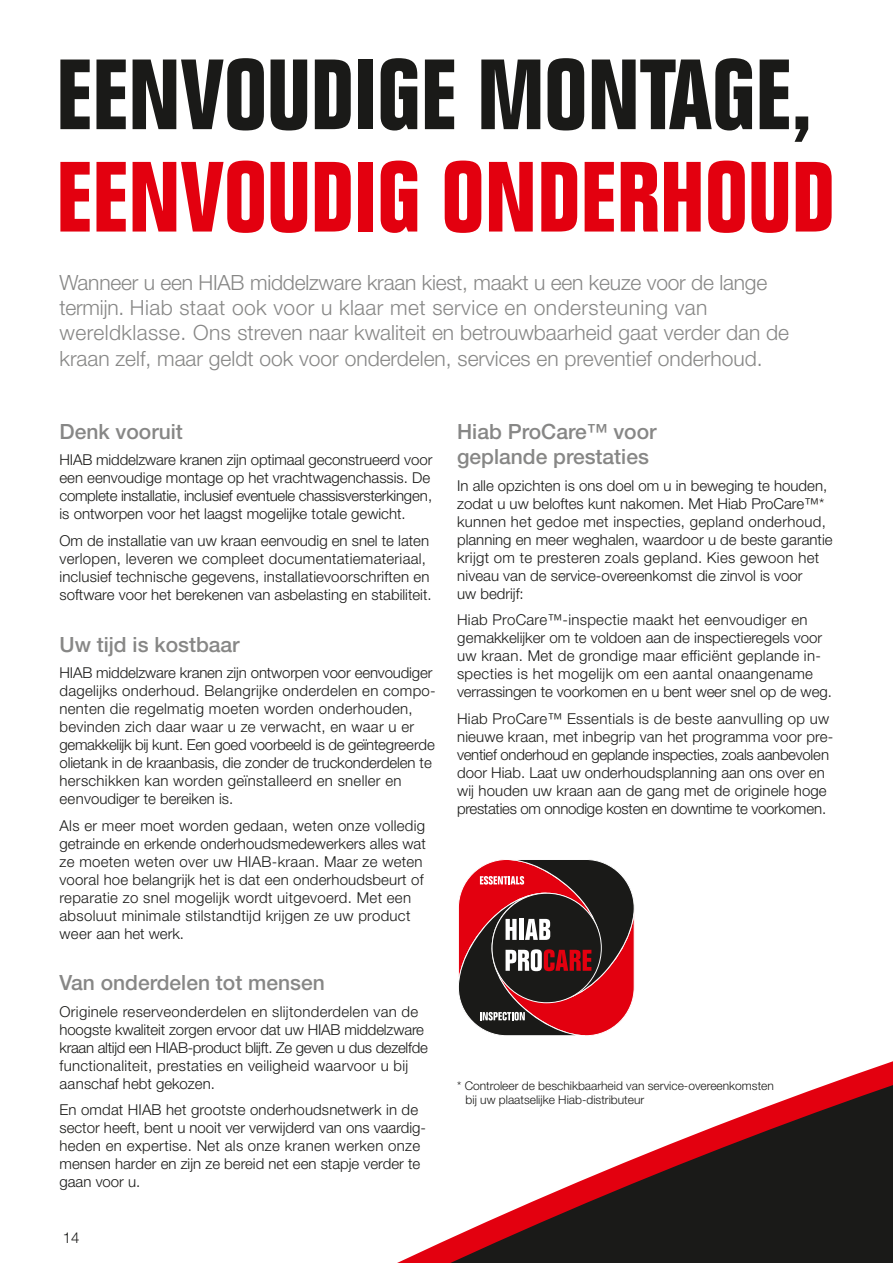
<style>
.page{position:relative;width:893px;height:1263px;background:#fff}
.page>*{position:absolute;margin:0;border:0;box-sizing:border-box;transform-origin:0 0}
.t1{font:700 condensed 97.5px "Folio Std";color:#1a1a18}
.t2{font:700 condensed 97.5px "Folio Std";color:#e3000f}
.t3{font:300 21px/25.2px "Helvetica Neue LT Pro";color:#878786}
.t4{font:500 21px/25.2px "Helvetica Neue LT Pro";color:#878786}
.t5{font:300 15px/18px "Helvetica Neue LT Std";color:#1a1a18}
.t6{font:300 15px/18px "Helvetica Neue LT Pro";color:#1a1a18}
.t7{font:300 15px/18px "Helvetica Neue LT Pro";letter-spacing:.02em;color:#1a1a18}
.t8{font:300 15px/18px "Helvetica Neue LT Std";letter-spacing:.02em;color:#1a1a18}
.t9{font:300 12px/14.4px "Helvetica Neue LT Pro";color:#1a1a18}
</style>
<div class="page">
<svg style="left:397px;top:859px;width:496px;height:404px"></svg>
<h1 class="t1" style="left:56px;top:41px;width:758px">EENVOUDIGE MONTAGE,</h1>
<h1 class="t2" style="left:56px;top:143px;width:780px">EENVOUDIG ONDERHOUD</h1>
<p class="t3" style="left:60px;top:269px;width:731px">Wanneer u een HIAB middelzware kraan kiest, maakt u een keuze voor de lange termijn. Hiab staat ook voor u klaar met service en ondersteuning van wereldklasse. Ons streven naar kwaliteit en betrouwbaarheid gaat verder dan de kraan zelf, maar geldt ook voor onderdelen, services en preventief onderhoud.</p>
<h2 class="t4" style="left:60px;top:419px;width:125px">Denk vooruit</h2>
<p class="t5" style="left:60px;top:451px;width:374px">HIAB middelzware kranen zijn optimaal geconstrueerd voor een eenvoudige montage op het vrachtwagenchassis. De complete installatie, inclusief eventuele chassisversterkingen, is ontworpen voor het laagst mogelijke totale gewicht.</p>
<p class="t5" style="left:60px;top:531px;width:374px">Om de installatie van uw kraan eenvoudig en snel te laten verlopen, leveren we compleet documentatiemateriaal, inclusief technische gegevens, installatievoorschriften en software voor het berekenen van asbelasting en stabiliteit.</p>
<h2 class="t4" style="left:60px;top:631px;width:182px">Uw tijd is kostbaar</h2>
<p class="t6" style="left:60px;top:663px;width:378px">HIAB middelzware kranen zijn ontworpen voor eenvoudiger dagelijks onderhoud. Belangrijke onderdelen en compo&shy;nenten die regelmatig moeten worden onderhouden, bevinden zich daar waar u ze verwacht, en waar u er gemakkelijk bij kunt. Een goed voorbeeld is de geïntegreerde olietank in de kraanbasis, die zonder de truckonderdelen te herschikken kan worden geïnstalleerd en sneller en eenvoudiger te bereiken is.</p>
<p class="t7" style="left:60px;top:816px;width:368px">Als er meer moet worden gedaan, weten onze volledig getrainde en erkende onderhoudsmedewerkers alles wat ze moeten weten over uw HIAB-kraan. Maar ze weten vooral hoe belangrijk het is dat een onderhoudsbeurt of reparatie zo snel mogelijk wordt uitgevoerd. Met een absoluut minimale stilstandtijd krijgen ze uw product weer aan het werk.</p>
<h2 class="t4" style="left:60px;top:970px;width:267px">Van onderdelen tot mensen</h2>
<p class="t5" style="left:60px;top:1002px;width:370px">Originele reserveonderdelen en slijtonderdelen van de hoogste kwaliteit zorgen ervoor dat uw HIAB middelzware kraan altijd een HIAB-product blijft. Ze geven u dus dezelfde functionaliteit, prestaties en veiligheid waarvoor u bij aanschaf hebt gekozen.</p>
<p class="t5" style="left:60px;top:1101px;width:368px">En omdat HIAB het grootste onderhoudsnetwerk in de sector heeft, bent u nooit ver verwijderd van ons vaardig&shy;heden en expertise. Net als onze kranen werken onze mensen harder en zijn ze bereid net een stapje verder te gaan voor u.</p>
<p class="t5" style="left:63px;top:1228px;width:18px">14</p>
<h2 class="t4" style="left:457px;top:419px;width:201px">Hiab ProCare™ voor geplande prestaties</h2>
<p class="t5" style="left:457px;top:476px;width:377px">In alle opzichten is ons doel om u in beweging te houden, zodat u uw beloftes kunt nakomen. Met Hiab ProCare™* kunnen het gedoe met inspecties, gepland onderhoud, planning en meer weghalen, waardoor u de beste garantie krijgt om te presteren zoals gepland. Kies gewoon het niveau van de service-overeenkomst die zinvol is voor<br>uw bedrijf:</p>
<p class="t8" style="left:457px;top:610px;width:376px">Hiab ProCare™-inspectie maakt het eenvoudiger en gemakkelijker om te voldoen aan de inspectieregels voor uw kraan. Met de grondige maar efficiënt geplande in&shy;specties is het mogelijk om een aantal onaangename verrassingen te voorkomen en u bent weer snel op de weg.</p>
<p class="t5" style="left:457px;top:709px;width:378px">Hiab ProCare™ Essentials is de beste aanvulling op uw nieuwe kraan, met inbegrip van het programma voor pre&shy;ventief onderhoud en geplande inspecties, zoals aanbevolen door Hiab. Laat uw onderhoudsplanning aan ons over en wij houden uw kraan aan de gang met de originele hoge prestaties om onnodige kosten en downtime te voorkomen.</p>
<p class="t9" style="left:466px;top:1078px;width:310px;text-indent:-9px">* Controleer de beschikbaarheid van service-overeenkomsten bij uw plaatselijke Hiab-distributeur</p>
</div>
